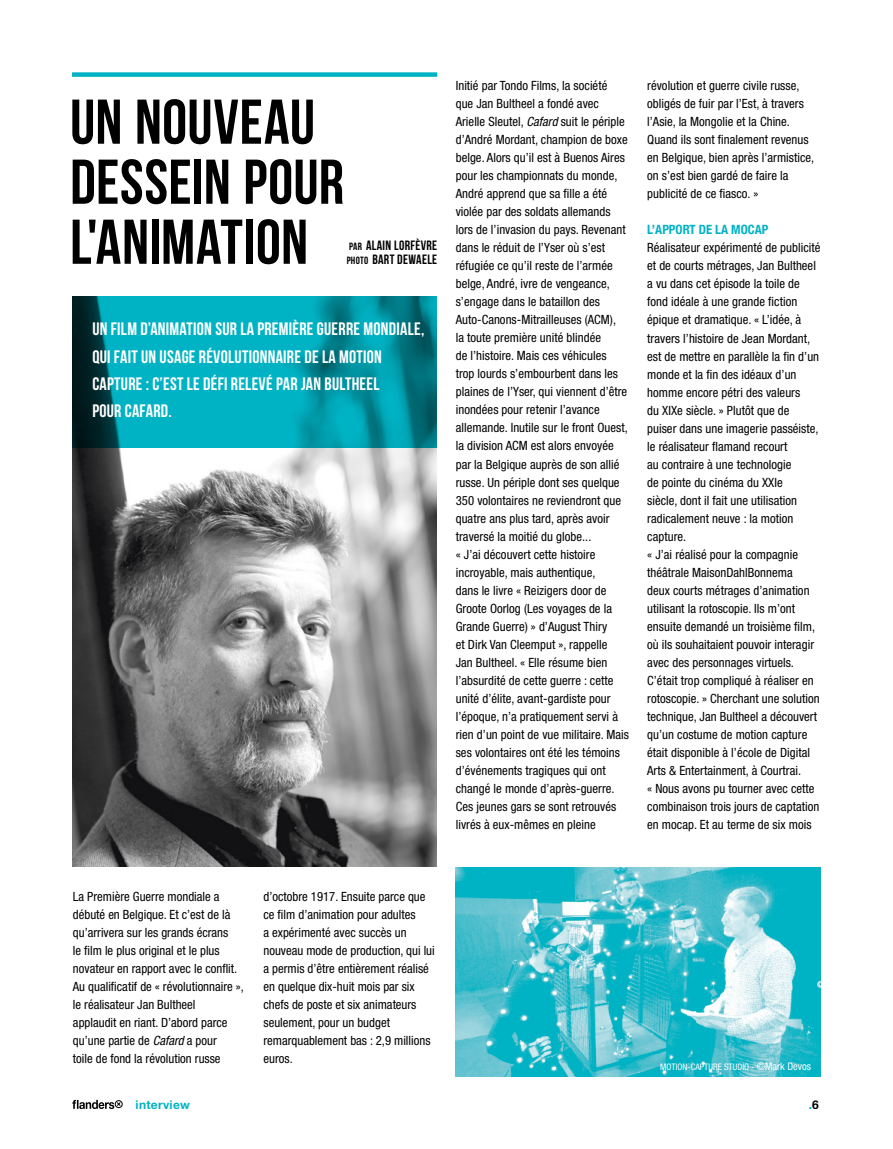
<style>
.page{position:relative;width:893px;height:1149px;background:#fff}
.page>*{position:absolute;margin:0;border:0;box-sizing:border-box;transform-origin:0 0}
.t1{font:63px/60px "Bebas Neue";letter-spacing:.005em;color:#000}
.t2{font:18px/27px "Bebas Neue";letter-spacing:.015em;color:#fff}
.t3{font:13.5px/13.5px "Bebas Neue";letter-spacing:.025em;color:#000}
.t4{font:condensed 12.75px/18px "Helvetica Neue";letter-spacing:.005em;color:#000}
.t5{font:700 condensed 12.75px "Helvetica Neue";color:#00b3c4}
.t6{font:700 12px "Helvetica Neue";letter-spacing:.025em;color:#00b3c4}
.t7{font:condensed 9px "Helvetica Neue";color:#fff}
.s1{font-size:10.5px}
.s2{font-style:italic}
.s3{color:#000}
</style>
<div class="page">
<div style="left:115px;top:1099px;width:8px;height:8px;border:1px solid #000;border-radius:50%"></div>
<svg style="left:72px;top:1099px;width:49px;height:9px"></svg>
<img style="left:72px;top:448px;width:365px;height:417px">
<div style="left:72px;top:72px;width:365px;height:5px;background:#00b3c4"></div>
<svg style="left:72px;top:296px;width:365px;height:152px;background:#0097a5"></svg>
<img style="left:456px;top:867px;width:365px;height:209px">
<h1 class="t1" style="left:70px;top:91px;width:275px">UN NOUVEAU<br>DESSEIN POUR<br>L'ANIMATION</h1>
<p class="t3" style="left:347px;top:239px;width:92px"><span class="s1">PAR</span> ALAIN LORFÈVRE<br><span class="s1">PHOTO</span> BART DEWAELE</p>
<h2 class="t2" style="left:92px;top:315px;width:333px">UN FILM D’ANIMATION SUR LA PREMIÈRE GUERRE MONDIALE, QUI FAIT UN USAGE RÉVOLUTIONNAIRE DE LA MOTION CAPTURE : C’EST LE DÉFI RELEVÉ PAR JAN BULTHEEL<br>POUR CAFARD.</h2>
<p class="t4" style="left:456px;top:76px;width:175px">Initié par Tondo Films, la société<br>que Jan Bultheel a fondé avec Arielle Sleutel, <span class="s2">Cafard</span> suit le périple d’André Mordant, champion de boxe belge. Alors qu’il est à Buenos Aires pour les championnats du monde, André apprend que sa fille a été violée par des soldats allemands lors de l’invasion du pays. Revenant dans le réduit de l’Yser où s’est réfugiée ce qu’il reste de l’armée belge, André, ivre de vengeance, s’engage dans le bataillon des Auto-Canons-Mitrailleuses (ACM),<br>la toute première unité blindée<br>de l’histoire. Mais ces véhicules<br>trop lourds s’embourbent dans les plaines de l’Yser, qui viennent d’être inondées pour retenir l’avance allemande. Inutile sur le front Ouest, la division ACM est alors envoyée par la Belgique auprès de son allié russe. Un périple dont ses quelque 350 volontaires ne reviendront que quatre ans plus tard, après avoir traversé la moitié du globe...<br>« J’ai découvert cette histoire incroyable, mais authentique,<br>dans le livre « Reizigers door de Groote Oorlog (Les voyages de la Grande Guerre) » d’August Thiry<br>et Dirk Van Cleemput », rappelle<br>Jan Bultheel. « Elle résume bien l’absurdité de cette guerre : cette unité d’élite, avant-gardiste pour l’époque, n’a pratiquement servi à rien d’un point de vue militaire. Mais ses volontaires ont été les témoins d’événements tragiques qui ont changé le monde d’après-guerre.<br>Ces jeunes gars se sont retrouvés livrés à eux-mêmes en pleine</p>
<p class="t4" style="left:647px;top:77px;width:169px">révolution et guerre civile russe, obligés de fuir par l’Est, à travers l’Asie, la Mongolie et la Chine.<br>Quand ils sont finalement revenus en Belgique, bien après l’armistice, on s’est bien gardé de faire la publicité de ce fiasco. »</p>
<p class="t5" style="left:647px;top:222px;width:123px">L’APPORT DE LA MOCAP</p>
<p class="t4" style="left:647px;top:239px;width:175px">Réalisateur expérimenté de publicité et de courts métrages, Jan Bultheel a vu dans cet épisode la toile de fond idéale à une grande fiction épique et dramatique. « L’idée, à travers l’histoire de Jean Mordant, est de mettre en parallèle la fin d’un monde et la fin des idéaux d’un homme encore pétri des valeurs<br>du XIXe siècle. » Plutôt que de puiser dans une imagerie passéiste, le réalisateur flamand recourt<br>au contraire à une technologie<br>de pointe du cinéma du XXIe<br>siècle, dont il fait une utilisation radicalement neuve : la motion capture.<br>« J’ai réalisé pour la compagnie théâtrale MaisonDahlBonnema<br>deux courts métrages d’animation utilisant la rotoscopie. Ils m’ont ensuite demandé un troisième film, où ils souhaitaient pouvoir interagir avec des personnages virtuels.<br>C’était trop compliqué à réaliser en rotoscopie. » Cherchant une solution technique, Jan Bultheel a découvert qu’un costume de motion capture était disponible à l’école de Digital<br>Arts &amp; Entertainment, à Courtrai.<br>« Nous avons pu tourner avec cette combinaison trois jours de captation en mocap. Et au terme de six mois</p>
<p class="t4" style="left:73px;top:886px;width:172px">La Première Guerre mondiale a débuté en Belgique. Et c’est de là qu’arrivera sur les grands écrans<br>le film le plus original et le plus novateur en rapport avec le conflit.<br>Au qualificatif de « révolutionnaire », le réalisateur Jan Bultheel<br>applaudit en riant. D’abord parce qu’une partie de <span class="s2">Cafard</span> a pour<br>toile de fond la révolution russe</p>
<p class="t4" style="left:263px;top:886px;width:173px">d’octobre 1917. Ensuite parce que ce film d’animation pour adultes<br>a expérimenté avec succès un nouveau mode de production, qui lui a permis d’être entièrement réalisé en quelque dix-huit mois par six chefs de poste et six animateurs seulement, pour un budget remarquablement bas : 2,9 millions euros.</p>
<p class="t7" style="left:660px;top:1061px;width:152px">MOTION-CAPTURE STUDIO - <span class="s1">©Mark Devos</span></p>
<p class="t6" style="left:136px;top:1096px;width:56px">interview</p>
<p class="t6" style="left:809px;top:1096px;width:12px">.<span class="s3">6</span></p>
</div>
